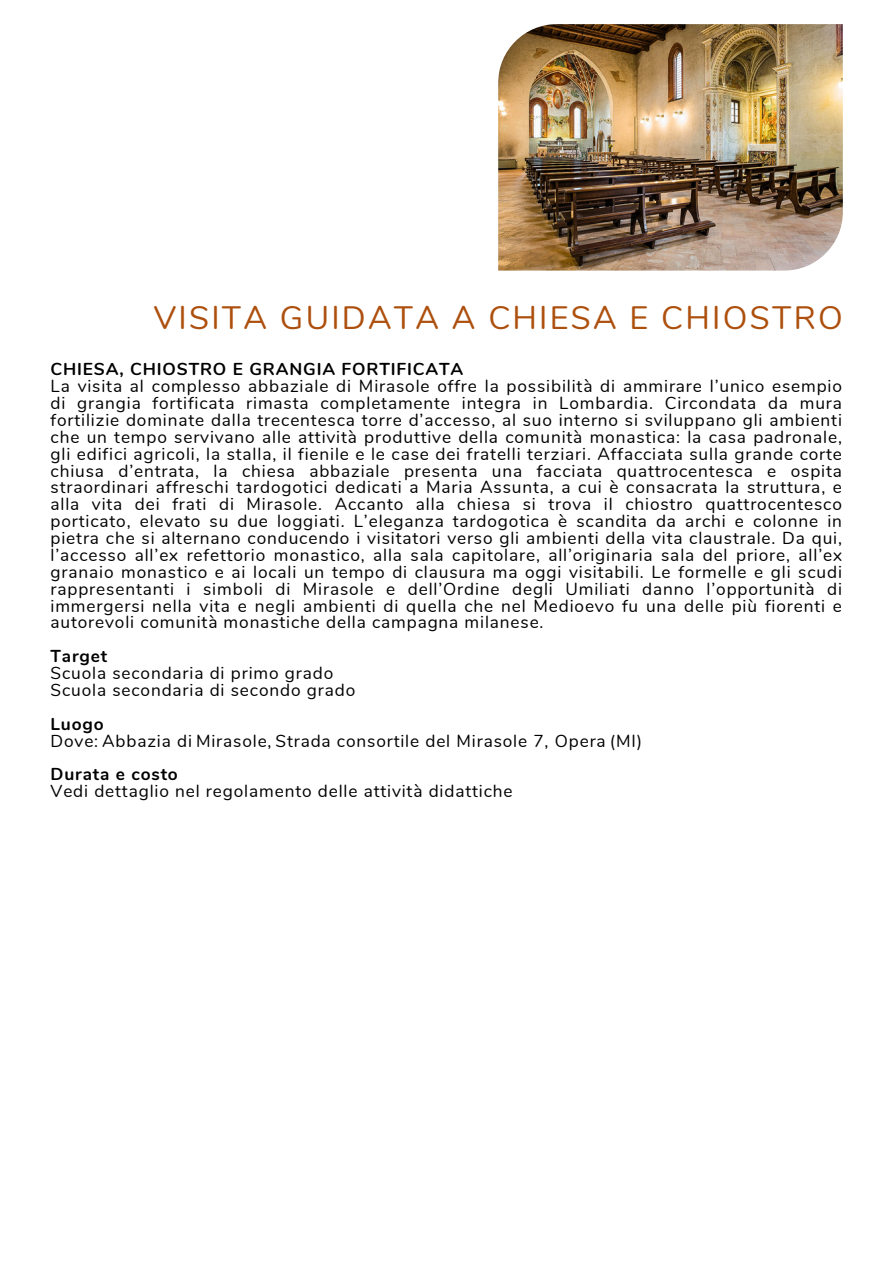
<style>
.page{position:relative;width:893px;height:1264px;background:#fff}
.page>*{position:absolute;margin:0;border:0;box-sizing:border-box;transform-origin:0 0}
.t1{font:32.4px "Nunito";letter-spacing:.07em;color:#ad4f0d}
.t2{font:17.25px/16.8px "Nunito";letter-spacing:.05em;color:#000;text-align:justify}
.t3{font:700 17.25px "Nunito";letter-spacing:.05em;color:#000}
</style>
<div class="page">
<img style="left:498px;top:24px;width:344px;height:246px">
<p class="t1" style="left:154px;top:296px;width:690px">VISITA GUIDATA A CHIESA E CHIOSTRO</p>
<p class="t3" style="left:51px;top:358px;width:414px">CHIESA, CHIOSTRO E GRANGIA FORTIFICATA</p>
<p class="t2" style="left:51px;top:378px;width:792px">La visita al complesso abbaziale di Mirasole offre la possibilità di ammirare l’unico esempio di grangia fortificata rimasta completamente integra in Lombardia. Circondata da mura fortilizie dominate dalla trecentesca torre d’accesso, al suo interno si sviluppano gli ambienti che un tempo servivano alle attività produttive della comunità monastica: la casa padronale, gli edifici agricoli, la stalla, il fienile e le case dei fratelli terziari. Affacciata sulla grande corte chiusa d’entrata, la chiesa abbaziale presenta una facciata quattrocentesca e ospita straordinari affreschi tardogotici dedicati a Maria Assunta, a cui è consacrata la struttura, e alla vita dei frati di Mirasole. Accanto alla chiesa si trova il chiostro quattrocentesco porticato, elevato su due loggiati. L’eleganza tardogotica è scandita da archi e colonne in pietra che si alternano conducendo i visitatori verso gli ambienti della vita claustrale. Da qui, l’accesso all’ex refettorio monastico, alla sala capitolare, all’originaria sala del priore, all’ex granaio monastico e ai locali un tempo di clausura ma oggi visitabili. Le formelle e gli scudi rappresentanti i simboli di Mirasole e dell’Ordine degli Umiliati danno l’opportunità di immergersi nella vita e negli ambienti di quella che nel Medioevo fu una delle più fiorenti e autorevoli comunità monastiche della campagna milanese.</p>
<p class="t3" style="left:51px;top:644px;width:58px">Target</p>
<p class="t2" style="left:51px;top:665px;width:284px">Scuola secondaria di primo grado</p>
<p class="t2" style="left:51px;top:682px;width:306px">Scuola secondaria di secondo grado</p>
<p class="t3" style="left:51px;top:712px;width:55px">Luogo</p>
<p class="t2" style="left:51px;top:732px;width:593px">Dove: Abbazia di Mirasole, Strada consortile del Mirasole 7, Opera (MI)</p>
<p class="t3" style="left:51px;top:763px;width:129px">Durata e costo</p>
<p class="t2" style="left:51px;top:783px;width:463px">Vedi dettaglio nel regolamento delle attività didattiche</p>
</div>
